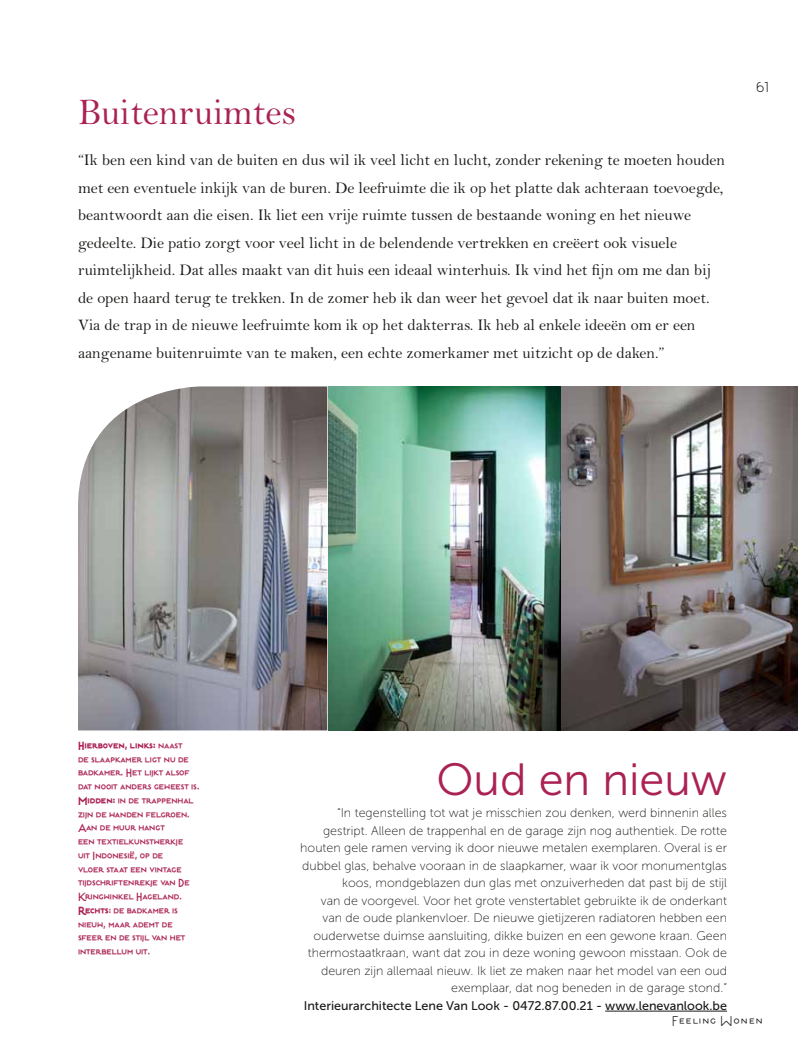
<style>
.page{position:relative;width:798px;height:1046px;background:#fff}
.page>*{position:absolute;margin:0;border:0;box-sizing:border-box;transform-origin:0 0}
.t1{font:45px "Museo Sans 300";color:#aa2254}
.t2{font:37.5px "Bell";color:#aa2254}
.t3{font:16.25px/27.5px "Bell";color:#1a1a18}
.t4{font:15px "Estilo";color:#1a1a18}
.t5{font:12.5px/17.5px "Museo Sans 100";color:#1a1a18;text-align:right}
.t6{font:500 12.5px/13.8px "Estilo Pro";color:#aa2254;scale:.9 1}
.t7{font:12.5px "Museo Sans 500";color:#1a1a18}
.s1{font-weight:700}
</style>
<div class="page">
<hr style="left:605px;top:1010px;width:121px;height:1px;background:#1a1a18">
<img style="left:327px;top:386px;width:470px;height:344px">
<svg style="left:78px;top:386px;width:249px;height:344px;background:#929193"></svg>
<img style="left:328px;top:386px;width:232px;height:344px">
<h2 class="t2" style="left:78px;top:91px;width:220px">Buitenruimtes</h2>
<p class="t3" style="left:78px;top:146px;width:648px">“Ik ben een kind van de buiten en dus wil ik veel licht en lucht, zonder rekening te moeten houden met een eventuele inkijk van de buren. De leefruimte die ik op het platte dak achteraan toevoegde, beantwoordt aan die eisen. Ik liet een vrije ruimte tussen de bestaande woning en het nieuwe gedeelte. Die patio zorgt voor veel licht in de belendende vertrekken en creëert ook visuele ruimtelijkheid. Dat alles maakt van dit huis een ideaal winterhuis. Ik vind het fijn om me dan bij de open haard terug te trekken. In de zomer heb ik dan weer het gevoel dat ik naar buiten moet.<br>Via de trap in de nieuwe leefruimte kom ik op het dakterras. Ik heb al enkele ideeën om er een aangename buitenruimte van te maken, een echte zomerkamer met uitzicht op de daken.”</p>
<p class="t4" style="left:755px;top:77px;width:15px">61</p>
<p class="t6" style="left:78px;top:740px;width:136px"><span class="s1">Hierboven, links:</span> naast<br>de slaapkamer ligt nu de badkamer. Het lijkt alsof dat nooit anders geweest is.<br><span class="s1">Midden:</span> in de trappenhal zijn de wanden felgroen.<br>Aan de muur hangt<br>een textielkunstwerkje<br>uit Indonesië, op de<br>vloer staat een vintage tijdschriftenrekje van De<br>Kringwinkel Hageland.<br><span class="s1">Rechts</span>: de badkamer is nieuw, maar ademt de sfeer en de stijl van het interbellum uit.</p>
<h1 class="t1" style="left:436px;top:755px;width:292px">Oud en nieuw</h1>
<p class="t5" style="left:300px;top:804px;width:428px">“In tegenstelling tot wat je misschien zou denken, werd binnenin alles gestript. Alleen de trappenhal en de garage zijn nog authentiek. De rotte houten gele ramen verving ik door nieuwe metalen exemplaren. Overal is er dubbel glas, behalve vooraan in de slaapkamer, waar ik voor monumentglas koos, mondgeblazen dun glas met onzuiverheden dat past bij de stijl<br>van de voorgevel. Voor het grote venstertablet gebruikte ik de onderkant van de oude plankenvloer. De nieuwe gietijzeren radiatoren hebben een ouderwetse duimse aansluiting, dikke buizen en een gewone kraan. Geen thermostaatkraan, want dat zou in deze woning gewoon misstaan. Ook de deuren zijn allemaal nieuw. Ik liet ze maken naar het model van een oud exemplaar, dat nog beneden in de garage stond.”</p>
<p class="t7" style="left:303px;top:998px;width:424px">Interieurarchitecte Lene Van Look - 0472.87.00.21 - www.lenevanlook.be</p>
<p class="t4" style="left:671px;top:1010px;width:93px">Feeling Wonen</p>
</div>
